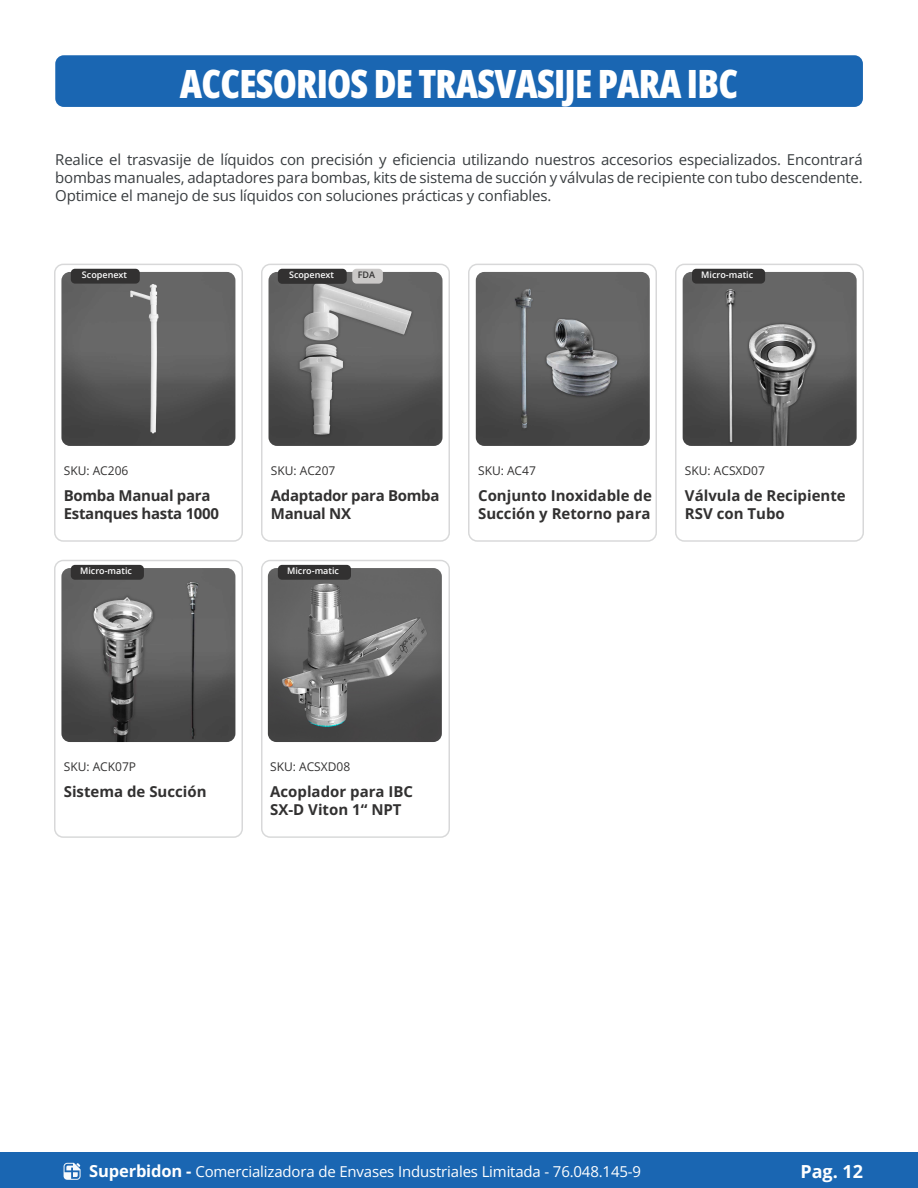
<style>
.page{position:relative;width:918px;height:1188px;background:#fff}
.page>*{position:absolute;margin:0;border:0;box-sizing:border-box;transform-origin:0 0}
.t1{font:800 39px "Open Sans Condensed";letter-spacing:-.02em;color:#fff}
.t2{font:700 18px "Open Sans";color:#fff}
.t3{font:15px/18px "Open Sans";letter-spacing:-.01em;color:#383c3f;text-align:justify}
.t4{font:700 15px/18px "Open Sans";color:#323131}
.t5{font:15px "Open Sans";letter-spacing:-.01em;color:#fff}
.t6{font:700 15px/18px "Open Sans";letter-spacing:-.02em;color:#323131}
.t7{font:12px "Open Sans";color:#323131}
.t8{font:600 9px "Open Sans";color:#fff}
.t9{font:600 9px "Open Sans";color:#323131}
.s1{font-weight:700;font-size:16.5px}
</style>
<div class="page">
<div style="left:0;top:1153px;width:918px;height:35px;background:#1a66b2"></div>
<svg style="left:64px;top:1163px;width:16px;height:17px"></svg>
<div style="left:55px;top:55px;width:808px;height:52px;background:#1a66b2;border-radius:9px"></div>
<div style="left:675px;top:264px;width:189px;height:278px;border:2px solid #393d3f;border-radius:9px"></div>
<div style="left:54px;top:264px;width:189px;height:278px;border:2px solid #393d3f;border-radius:9px"></div>
<img style="left:61px;top:272px;width:174px;height:174px">
<div style="left:71px;top:269px;width:69px;height:15px;background:#323131;border-radius:4px"></div>
<div style="left:261px;top:264px;width:189px;height:278px;border:2px solid #393d3f;border-radius:9px"></div>
<img style="left:269px;top:272px;width:174px;height:174px">
<div style="left:278px;top:269px;width:69px;height:15px;background:#323131;border-radius:4px"></div>
<div style="left:352px;top:269px;width:31px;height:15px;background:#cac8c7;border-radius:4px"></div>
<div style="left:468px;top:264px;width:189px;height:278px;border:2px solid #393d3f;border-radius:9px"></div>
<img style="left:476px;top:272px;width:174px;height:174px">
<img style="left:683px;top:272px;width:174px;height:174px">
<div style="left:692px;top:269px;width:73px;height:15px;background:#323131;border-radius:4px"></div>
<div style="left:54px;top:560px;width:189px;height:278px;border:2px solid #393d3f;border-radius:9px"></div>
<img style="left:61px;top:568px;width:174px;height:174px">
<div style="left:261px;top:560px;width:189px;height:278px;border:2px solid #393d3f;border-radius:9px"></div>
<img style="left:268px;top:568px;width:174px;height:174px">
<div style="left:71px;top:565px;width:73px;height:15px;background:#323131;border-radius:4px"></div>
<div style="left:278px;top:565px;width:73px;height:15px;background:#323131;border-radius:4px"></div>
<p class="t1" style="left:180px;top:54px;width:560px">ACCESORIOS DE TRASVASIJE PARA IBC</p>
<p class="t3" style="left:55px;top:151px;width:809px">Realice el trasvasije de líquidos con precisión y eficiencia utilizando nuestros accesorios especializados. Encontrará bombas manuales, adaptadores para bombas, kits de sistema de succión y válvulas de recipiente con tubo descendente.<br>Optimice el manejo de sus líquidos con soluciones prácticas y confiables.</p>
<p class="t8" style="left:82px;top:269px;width:47px">Scopenext</p>
<p class="t8" style="left:289px;top:269px;width:47px">Scopenext</p>
<p class="t9" style="left:358px;top:269px;width:19px">FDA</p>
<p class="t8" style="left:701px;top:269px;width:53px">Micro-matic</p>
<p class="t7" style="left:64px;top:462px;width:66px">SKU: AC206</p>
<p class="t6" style="left:64px;top:486px;width:157px">Bomba Manual para<br>Estanques hasta 1000</p>
<p class="t7" style="left:271px;top:462px;width:66px">SKU: AC207</p>
<p class="t6" style="left:271px;top:486px;width:170px">Adaptador para Bomba<br>Manual NX</p>
<p class="t8" style="left:80px;top:565px;width:53px">Micro-matic</p>
<p class="t8" style="left:287px;top:565px;width:53px">Micro-matic</p>
<p class="t7" style="left:478px;top:462px;width:59px">SKU: AC47</p>
<p class="t4" style="left:478px;top:486px;width:175px">Conjunto Inoxidable de<br>Succión y Retorno para</p>
<p class="t7" style="left:685px;top:462px;width:82px">SKU: ACSXD07</p>
<p class="t4" style="left:685px;top:486px;width:162px">Válvula de Recipiente<br>RSV con Tubo</p>
<p class="t7" style="left:64px;top:759px;width:74px">SKU: ACK07P</p>
<p class="t4" style="left:64px;top:782px;width:144px">Sistema de Succión</p>
<p class="t7" style="left:270px;top:759px;width:82px">SKU: ACSXD08</p>
<p class="t4" style="left:270px;top:782px;width:144px">Acoplador para IBC<br>SX-D Viton 1“ NPT</p>
<p class="t5" style="left:89px;top:1161px;width:553px"><span class="s1">Superbidon -</span> Comercializadora de Envases Industriales Limitada - 76.048.145-9</p>
<p class="t2" style="left:800px;top:1159px;width:64px">Pag. 12</p>
</div>
